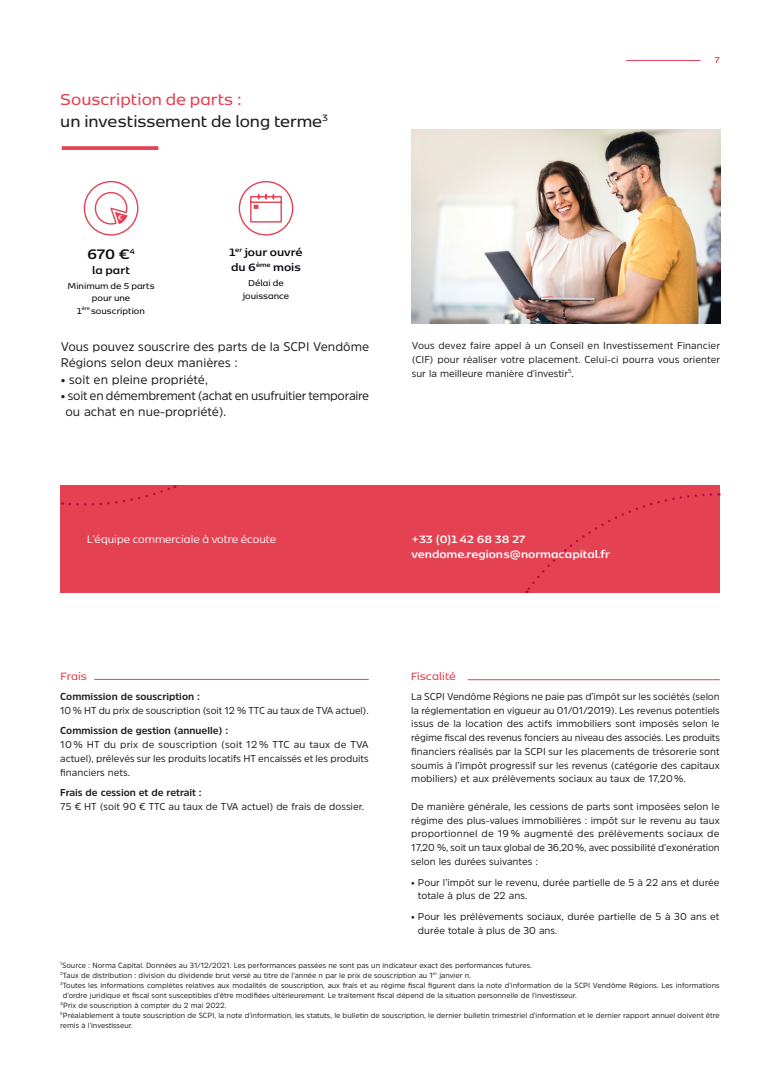
<style>
.page{position:relative;width:780px;height:1088px;background:#fff}
.page>*{position:absolute;margin:0;border:0;box-sizing:border-box;transform-origin:0 0}
.t1{font:600 18.62px/22.2px "Kobenhavn Sans";color:#231f20}
.t2{font:700 16.25px "Kobenhavn Sans";color:#0b0b12}
.t3{font:12.5px/16.2px "Amsi Pro";color:#231f20}
.t4{font:12.5px/16.2px "Amsi Pro";letter-spacing:-.02em;color:#231f20}
.t5{font:700 12.5px "Kobenhavn Sans";color:#fff}
.t6{font:12.5px "Kobenhavn Sans";color:#fff}
.t7{font:700 12.5px/15px "Kobenhavn Sans";color:#0b0b12}
.t8{font:600 12.5px "Kobenhavn Sans";color:#e44253}
.t9{font:10px/13.8px "Amsi Pro";color:#231f20;text-align:justify}
.t10{font:700 10px "Amsi Pro";color:#231f20}
.t11{font:600 10px/12.5px "Kobenhavn Sans";color:#0b0b12;text-align:center}
.t12{font:700 10px "Kobenhavn Sans";color:#e44253}
.t13{font:7.5px/10px "Amsi Pro";color:#231f20}
.s1{color:#e44253}
</style>
<div class="page">
<hr style="left:94px;top:679px;width:275px;height:1px;background:#e44253">
<hr style="left:467px;top:679px;width:252px;height:1px;background:#e44253">
<svg style="left:62px;top:146px;width:96px;height:4px"></svg>
<div style="left:60px;top:486px;width:659px;height:107px;background:#e44253"></div>
<hr style="left:626px;top:60px;width:74px;height:1px;background:#e44253">
<svg style="left:525px;top:493px;width:194px;height:100px"></svg>
<svg style="left:62px;top:485px;width:113px;height:21px"></svg>
<div style="left:239px;top:181px;width:54px;height:55px;border:1px solid #e44253;border-radius:50%"></div>
<svg style="left:250px;top:194px;width:32px;height:29px"></svg>
<div style="left:84px;top:181px;width:54px;height:55px;border:1px solid #e44253;border-radius:50%"></div>
<svg style="left:94px;top:191px;width:34px;height:34px"></svg>
<img style="left:411px;top:130px;width:309px;height:194px">
<p class="t1" style="left:60px;top:86px;width:269px"><span class="s1">Souscription de parts :<br></span>un investissement de long terme<sup>3</sup></p>
<p class="t12" style="left:714px;top:53px;width:6px">7</p>
<p class="t2" style="left:87px;top:242px;width:49px">670 €<sup>4</sup></p>
<p class="t7" style="left:92px;top:261px;width:39px">la part</p>
<p class="t11" style="left:67px;top:278px;width:89px">Minimum de 5 parts pour une<br>1<sup>ère</sup> souscription</p>
<p class="t7" style="left:229px;top:244px;width:75px">1<sup>er</sup> jour ouvré du 6<sup>ème</sup> mois</p>
<p class="t11" style="left:243px;top:276px;width:48px">Délai de jouissance</p>
<p class="t3" style="left:61px;top:338px;width:310px">Vous pouvez souscrire des parts de la SCPI Vendôme<br>Régions selon deux manières :</p>
<p class="t3" style="left:61px;top:371px;width:149px">• soit en pleine propriété,</p>
<p class="t4" style="left:65px;top:387px;width:305px;text-indent:-5px">• soit en démembrement (achat en usufruitier temporaire ou achat en nue-propriété).</p>
<p class="t9" style="left:412px;top:338px;width:310px">Vous devez faire appel à un Conseil en Investissement Financier (CIF) pour réaliser votre placement. Celui-ci pourra vous orienter sur la meilleure manière d'investir<sup>5</sup>.</p>
<p class="t6" style="left:87px;top:531px;width:191px">L'équipe commerciale à votre écoute</p>
<p class="t5" style="left:411px;top:530px;width:115px">+33 (0)1 42 68 38 27</p>
<p class="t5" style="left:411px;top:545px;width:200px">vendome.regions@normacapital.fr</p>
<p class="t8" style="left:60px;top:667px;width:28px">Frais</p>
<p class="t8" style="left:411px;top:667px;width:47px">Fiscalité</p>
<p class="t10" style="left:60px;top:689px;width:141px">Commission de souscription :</p>
<p class="t9" style="left:60px;top:703px;width:310px">10 % HT du prix de souscription (soit 12 % TTC au taux de TVA actuel).</p>
<p class="t10" style="left:60px;top:724px;width:169px">Commission de gestion (annuelle) :</p>
<p class="t9" style="left:60px;top:737px;width:310px">10% HT du prix de souscription (soit 12 % TTC au taux de TVA actuel), prélevés sur les produits locatifs HT encaissés et les produits financiers nets.</p>
<p class="t10" style="left:60px;top:786px;width:143px">Frais de cession et de retrait :</p>
<p class="t9" style="left:60px;top:799px;width:305px">75 € HT (soit 90 € TTC au taux de TVA actuel) de frais de dossier.</p>
<p class="t9" style="left:411px;top:689px;width:310px">La SCPI Vendôme Régions ne paie pas d’impôt sur les sociétés (selon la réglementation en vigueur au 01/01/2019). Les revenus potentiels issus de la location des actifs immobiliers sont imposés selon le régime fiscal des revenus fonciers au niveau des associés. Les produits financiers réalisés par la SCPI sur les placements de trésorerie sont soumis à l’impôt progressif sur les revenus (catégorie des capitaux mobiliers) et aux prélèvements sociaux au taux de 17,20%.</p>
<p class="t9" style="left:411px;top:799px;width:310px">De manière générale, les cessions de parts sont imposées selon le régime des plus-values immobilières : impôt sur le revenu au taux proportionnel de 19 % augmenté des prélèvements sociaux de 17,20 %, soit un taux global de 36,20%, avec possibilité d’exonération selon les durées suivantes :</p>
<p class="t9" style="left:418px;top:875px;width:303px;text-indent:-7px">• Pour l’impôt sur le revenu, durée partielle de 5 à 22 ans et durée totale à plus de 22 ans.</p>
<p class="t9" style="left:418px;top:909px;width:303px;text-indent:-7px">• Pour les prélèvements sociaux, durée partielle de 5 à 30 ans et durée totale à plus de 30 ans.</p>
<p class="t13" style="left:60px;top:960px;width:473px"><sup>1</sup>Source : Norma Capital. Données au 31/12/2021. Les performances passées ne sont pas un indicateur exact des performances futures.</p>
<p class="t13" style="left:60px;top:970px;width:412px"><sup>2</sup>Taux de distribution : division du dividende brut versé au titre de l'année n par le prix de souscription au 1<sup>er</sup> janvier n.</p>
<p class="t13" style="left:63px;top:980px;width:658px;text-indent:-3px"><sup>3</sup>Toutes les informations complètes relatives aux modalités de souscription, aux frais et au régime fiscal figurent dans la note d'information de la SCPI Vendôme Régions. Les informations d'ordre juridique et fiscal sont susceptibles d'être modifiées ultérieurement. Le traitement fiscal dépend de la situation personnelle de l'investisseur.</p>
<p class="t13" style="left:60px;top:1000px;width:168px"><sup>4</sup>Prix de souscription à compter du 2 mai 2022.</p>
<p class="t13" style="left:60px;top:1010px;width:661px"><sup>5</sup>Préalablement à toute souscription de SCPI, la note d'information, les statuts, le bulletin de souscription, le dernier bulletin trimestriel d'information et le dernier rapport annuel doivent être remis à l'investisseur.</p>
</div>
